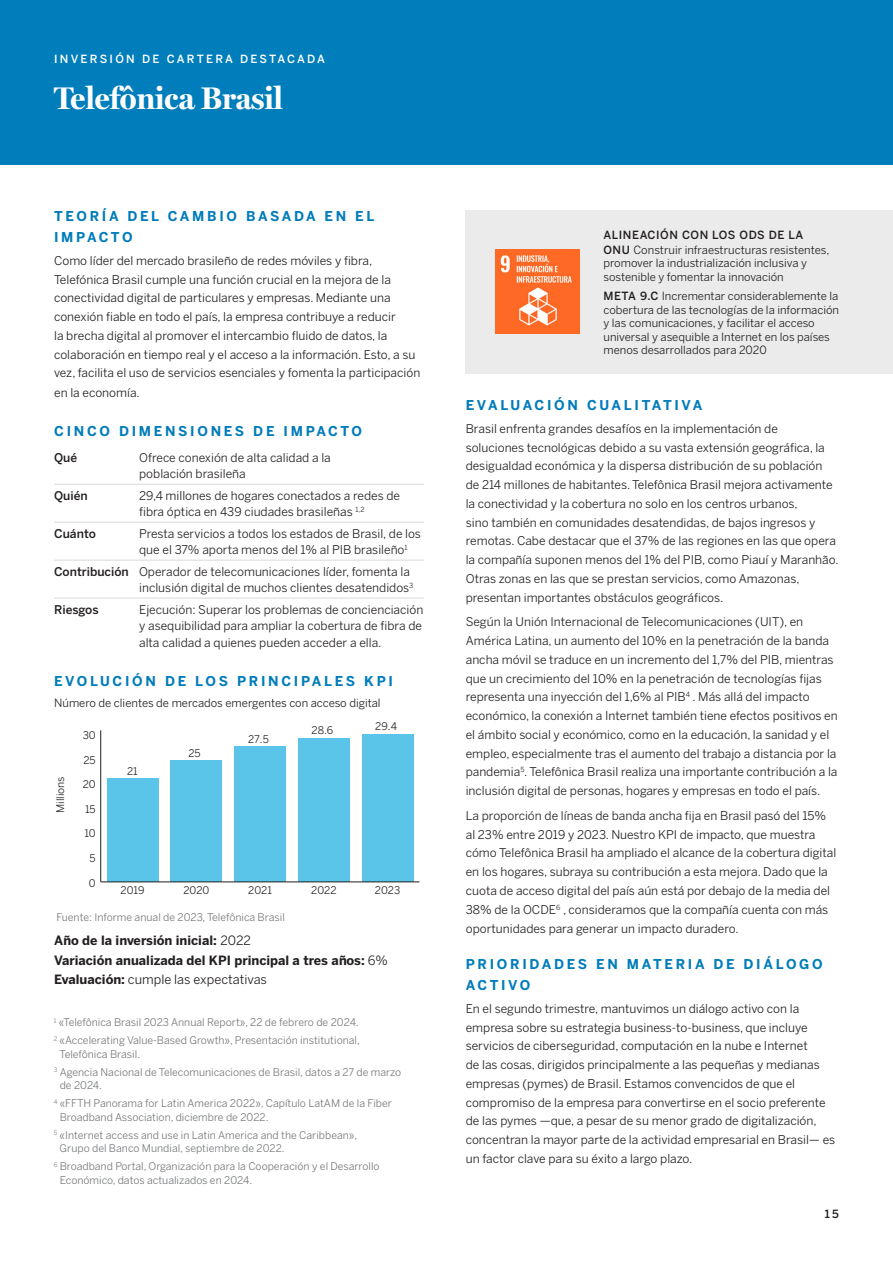
<style>
.page{position:relative;width:893px;height:1263px;background:#fff}
.page>*{position:absolute;margin:0;border:0;box-sizing:border-box;transform-origin:0 0}
.Headline_1_no_TOC_White{font:700 31.5px "Miller Display";color:#fff}
.Subhead_1_-_Blue{font:700 13.5px/21px "Benton Sans";letter-spacing:.2em;color:#007cbb}
.Legal_-_Gray{font:700 12.75px "Benton Sans";color:#231f20}
.Legal_-_Gray-2{font:12.75px "Benton Sans";color:#231f20}
.Body_Copy{font:12px/18.8px "Benton Sans";color:#231f20}
.Body_Copy_-_Black{font:12px/18.9px "Benton Sans";color:#231f20}
.Body_Copy_-_Black-2{font:500 12px "Benton Sans";color:#231f20}
.Legal_-_Black{font:11.25px/13.5px "Benton Sans";color:#231f20}
.Caption_-_Black{font:11.25px "Benton Sans";color:#231f20}
.Subhead_2_-_White{font:500 11.25px "Benton Sans";letter-spacing:.2em;color:#fff}
.Subhead_2_-_White-2{font:500 11.25px "Benton Sans";color:#231f20}
.Legal_-_Gray-3{font:10.5px/13.5px "Benton Sans";color:#76787b}
.t1{font:10.5px "Benton Sans";color:#231f20}
.s1{font-weight:400}
.s2{font-weight:700}
.s3{font-weight:500}
</style>
<div class="page">
<div style="left:0;top:0;width:893px;height:164px;background:#007dbb"></div>
<hr style="left:54px;top:484px;width:85px;height:1px;background:#dcd8d7">
<hr style="left:139px;top:484px;width:285px;height:1px;background:#dcd8d7">
<hr style="left:54px;top:522px;width:85px;height:1px;background:#dcd8d7">
<hr style="left:139px;top:522px;width:285px;height:1px;background:#dcd8d7">
<hr style="left:54px;top:560px;width:85px;height:1px;background:#dcd8d7">
<hr style="left:139px;top:560px;width:285px;height:1px;background:#dcd8d7">
<hr style="left:54px;top:598px;width:85px;height:1px;background:#dcd8d7">
<hr style="left:139px;top:598px;width:285px;height:1px;background:#dcd8d7">
<div style="left:362px;top:734px;width:51px;height:148px;background:#5bc4e9"></div>
<div style="left:107px;top:779px;width:51px;height:103px;background:#5bc4e9"></div>
<div style="left:171px;top:760px;width:51px;height:122px;background:#5bc4e9"></div>
<div style="left:235px;top:747px;width:51px;height:135px;background:#5bc4e9"></div>
<div style="left:298px;top:738px;width:51px;height:144px;background:#5bc4e9"></div>
<hr style="left:101px;top:882px;width:318px;height:1px;background:#231f20">
<hr style="left:100px;top:730px;width:1px;height:152px;background:#231f20">
<div style="left:466px;top:210px;width:427px;height:164px;background:#ebebec"></div>
<img style="left:495px;top:249px;width:85px;height:85px">
<p class="Subhead_2_-_White" style="left:54px;top:51px;width:272px">INVERSIÓN DE CARTERA DESTACADA</p>
<p class="Headline_1_no_TOC_White" style="left:54px;top:73px;width:230px">Telefônica Brasil</p>
<p class="Subhead_1_-_Blue" style="left:54px;top:205px;width:322px">TEORÍA DEL CAMBIO BASADA EN EL<br>IMPACTO</p>
<p class="Body_Copy_-_Black" style="left:54px;top:250px;width:368px">Como líder del mercado brasileño de redes móviles y fibra, Telefónica Brasil cumple una función crucial en la mejora de la conectividad digital de particulares y empresas. Mediante una conexión fiable en todo el país, la empresa contribuye a reducir<br>la brecha digital al promover el intercambio fluido de datos, la colaboración en tiempo real y el acceso a la información. Esto, a su vez, facilita el uso de servicios esenciales y fomenta la participación en la economía.</p>
<p class="Subhead_1_-_Blue" style="left:54px;top:420px;width:309px">CINCO DIMENSIONES DE IMPACTO</p>
<p class="Body_Copy_-_Black-2" style="left:54px;top:449px;width:25px">Qué</p>
<p class="Body_Copy_-_Black" style="left:139px;top:448px;width:193px;line-height:16.5px">Ofrece conexión de alta calidad a la población brasileña</p>
<p class="Body_Copy_-_Black-2" style="left:54px;top:487px;width:35px">Quién</p>
<p class="Body_Copy_-_Black" style="left:139px;top:486px;width:262px;line-height:16.5px">29,4 millones de hogares conectados a redes de fibra óptica en 439 ciudades brasileñas <sup>1,2</sup></p>
<p class="Body_Copy_-_Black-2" style="left:54px;top:525px;width:43px">Cuánto</p>
<p class="Body_Copy_-_Black" style="left:139px;top:524px;width:283px;line-height:16.5px">Presta servicios a todos los estados de Brasil, de los que el 37% aporta menos del 1% al PIB brasileño<sup>1</sup></p>
<p class="Body_Copy_-_Black-2" style="left:54px;top:562px;width:76px">Contribución</p>
<p class="Body_Copy_-_Black" style="left:139px;top:562px;width:276px;line-height:16.5px">Operador de telecomunicaciones líder, fomenta la inclusión digital de muchos clientes desatendidos<sup>3</sup></p>
<p class="Body_Copy_-_Black-2" style="left:54px;top:600px;width:46px">Riesgos</p>
<p class="Body_Copy_-_Black" style="left:139px;top:600px;width:286px;line-height:16.5px;text-align:justify">Ejecución: Superar los problemas de concienciación y asequibilidad para ampliar la cobertura de fibra de alta calidad a quienes pueden acceder a ella.</p>
<p class="Subhead_1_-_Blue" style="left:54px;top:670px;width:340px">EVOLUCIÓN DE LOS PRINCIPALES KPI</p>
<p class="Caption_-_Black" style="left:54px;top:694px;width:328px">Número de clientes de mercados emergentes con acceso digital</p>
<p class="t1" style="left:54px;top:813px;width:38px;rotate:-90deg">Millions</p>
<p class="t1" style="left:83px;top:729px;width:15px">30</p>
<p class="t1" style="left:83px;top:754px;width:14px">25</p>
<p class="t1" style="left:83px;top:778px;width:15px">20</p>
<p class="t1" style="left:85px;top:803px;width:12px">15</p>
<p class="t1" style="left:84px;top:827px;width:13px">10</p>
<p class="t1" style="left:90px;top:852px;width:8px">5</p>
<p class="t1" style="left:89px;top:876px;width:8px">0</p>
<p class="t1" style="left:127px;top:765px;width:12px">21</p>
<p class="t1" style="left:188px;top:747px;width:14px">25</p>
<p class="t1" style="left:248px;top:733px;width:22px">27.5</p>
<p class="t1" style="left:312px;top:724px;width:23px">28.6</p>
<p class="t1" style="left:375px;top:720px;width:23px">29.4</p>
<p class="t1" style="left:121px;top:883px;width:25px">2019</p>
<p class="t1" style="left:183px;top:883px;width:28px">2020</p>
<p class="t1" style="left:248px;top:883px;width:25px">2021</p>
<p class="t1" style="left:311px;top:883px;width:27px">2022</p>
<p class="t1" style="left:375px;top:883px;width:27px">2023</p>
<p class="Legal_-_Gray-3" style="left:57px;top:910px;width:230px">Fuente: Informe anual de 2023, Telefônica Brasil</p>
<p class="Legal_-_Gray" style="left:54px;top:931px;width:198px">Año de la inversión inicial: <span class="s1">2022</span></p>
<p class="Legal_-_Gray" style="left:54px;top:950px;width:335px">Variación anualizada del KPI principal a tres años: <span class="s1">6%</span></p>
<p class="Legal_-_Gray-2" style="left:54px;top:970px;width:214px"><span class="s2">Evaluación:</span> cumple las expectativas</p>
<p class="Legal_-_Gray-3" style="left:54px;top:1015px;width:306px"><sup>1</sup> «Telefônica Brasil 2023 Annual Report», 22 de febrero de 2024.</p>
<p class="Legal_-_Gray-3" style="left:60px;top:1033px;width:302px;text-indent:-6px"><sup>2</sup> «Accelerating Value-Based Growth», Presentación institutional,<br>Telefônica Brasil.</p>
<p class="Legal_-_Gray-3" style="left:60px;top:1065px;width:343px;text-indent:-6px"><sup>3</sup> Agencia Nacional de Telecomunicaciones de Brasil, datos a 27 de marzo de 2024.</p>
<p class="Legal_-_Gray-3" style="left:60px;top:1096px;width:334px;text-indent:-6px"><sup>4</sup> «FFTH Panorama for Latin America 2022», Capítulo LatAM de la Fiber<br>Broadband Association, diciembre de 2022.</p>
<p class="Legal_-_Gray-3" style="left:60px;top:1128px;width:299px;text-indent:-6px"><sup>5</sup> «Internet access and use in Latin America and the Caribbean»,<br>Grupo del Banco Mundial, septiembre de 2022.</p>
<p class="Legal_-_Gray-3" style="left:60px;top:1159px;width:321px;text-indent:-6px"><sup>6</sup> Broadband Portal, Organización para la Cooperación y el Desarrollo<br>Económico, datos actualizados en 2024.</p>
<p class="Legal_-_Black" style="left:603px;top:227px;width:227px;line-height:15px"><span class="s3">ALINEACIÓN CON LOS ODS DE LA<br>ONU</span> Construir infraestructuras resistentes,</p>
<p class="Legal_-_Black" style="left:603px;top:256px;width:205px">promover la industrialización inclusiva y sostenible y fomentar la innovación</p>
<p class="Legal_-_Black" style="left:603px;top:289px;width:237px"><span class="s3">META 9.C</span> Incrementar considerablemente la cobertura de las tecnologías de la información y las comunicaciones, y facilitar el acceso universal y asequible a Internet en los países menos desarrollados para 2020</p>
<p class="Subhead_1_-_Blue" style="left:466px;top:394px;width:238px">EVALUACIÓN CUALITATIVA</p>
<p class="Body_Copy" style="left:466px;top:418px;width:374px">Brasil enfrenta grandes desafíos en la implementación de soluciones tecnológicas debido a su vasta extensión geográfica, la desigualdad económica y la dispersa distribución de su población de 214 millones de habitantes. Telefônica Brasil mejora activamente la conectividad y la cobertura no solo en los centros urbanos,<br>sino también en comunidades desatendidas, de bajos ingresos y remotas. Cabe destacar que el 37% de las regiones en las que opera la compañía suponen menos del 1% del PIB, como Piauí y Maranhão.<br>Otras zonas en las que se prestan servicios, como Amazonas, presentan importantes obstáculos geográficos.</p>
<p class="Body_Copy" style="left:466px;top:612px;width:374px">Según la Unión Internacional de Telecomunicaciones (UIT), en América Latina, un aumento del 10% en la penetración de la banda ancha móvil se traduce en un incremento del 1,7% del PIB, mientras que un crecimiento del 10% en la penetración de tecnologías fijas representa una inyección del 1,6% al PIB<sup>4</sup> . Más allá del impacto económico, la conexión a Internet también tiene efectos positivos en el ámbito social y económico, como en la educación, la sanidad y el empleo, especialmente tras el aumento del trabajo a distancia por la pandemia<sup>5</sup>. Telefônica Brasil realiza una importante contribución a la inclusión digital de personas, hogares y empresas en todo el país.</p>
<p class="Body_Copy" style="left:466px;top:805px;width:372px">La proporción de líneas de banda ancha fija en Brasil pasó del 15% al 23% entre 2019 y 2023. Nuestro KPI de impacto, que muestra cómo Telefônica Brasil ha ampliado el alcance de la cobertura digital en los hogares, subraya su contribución a esta mejora. Dado que la cuota de acceso digital del país aún está por debajo de la media del 38% de la OCDE<sup>6</sup> , consideramos que la compañía cuenta con más oportunidades para generar un impacto duradero.</p>
<p class="Subhead_1_-_Blue" style="left:466px;top:952px;width:359px">PRIORIDADES EN MATERIA DE DIÁLOGO<br>ACTIVO</p>
<p class="Body_Copy" style="left:466px;top:998px;width:371px">En el segundo trimestre, mantuvimos un diálogo activo con la empresa sobre su estrategia business-to-business, que incluye servicios de ciberseguridad, computación en la nube e Internet<br>de las cosas, dirigidos principalmente a las pequeñas y medianas empresas (pymes) de Brasil. Estamos convencidos de que el compromiso de la empresa para convertirse en el socio preferente de las pymes —que, a pesar de su menor grado de digitalización, concentran la mayor parte de la actividad empresarial en Brasil— es un factor clave para su éxito a largo plazo.</p>
<p class="Subhead_2_-_White-2" style="left:825px;top:1205px;width:16px">15</p>
</div>
